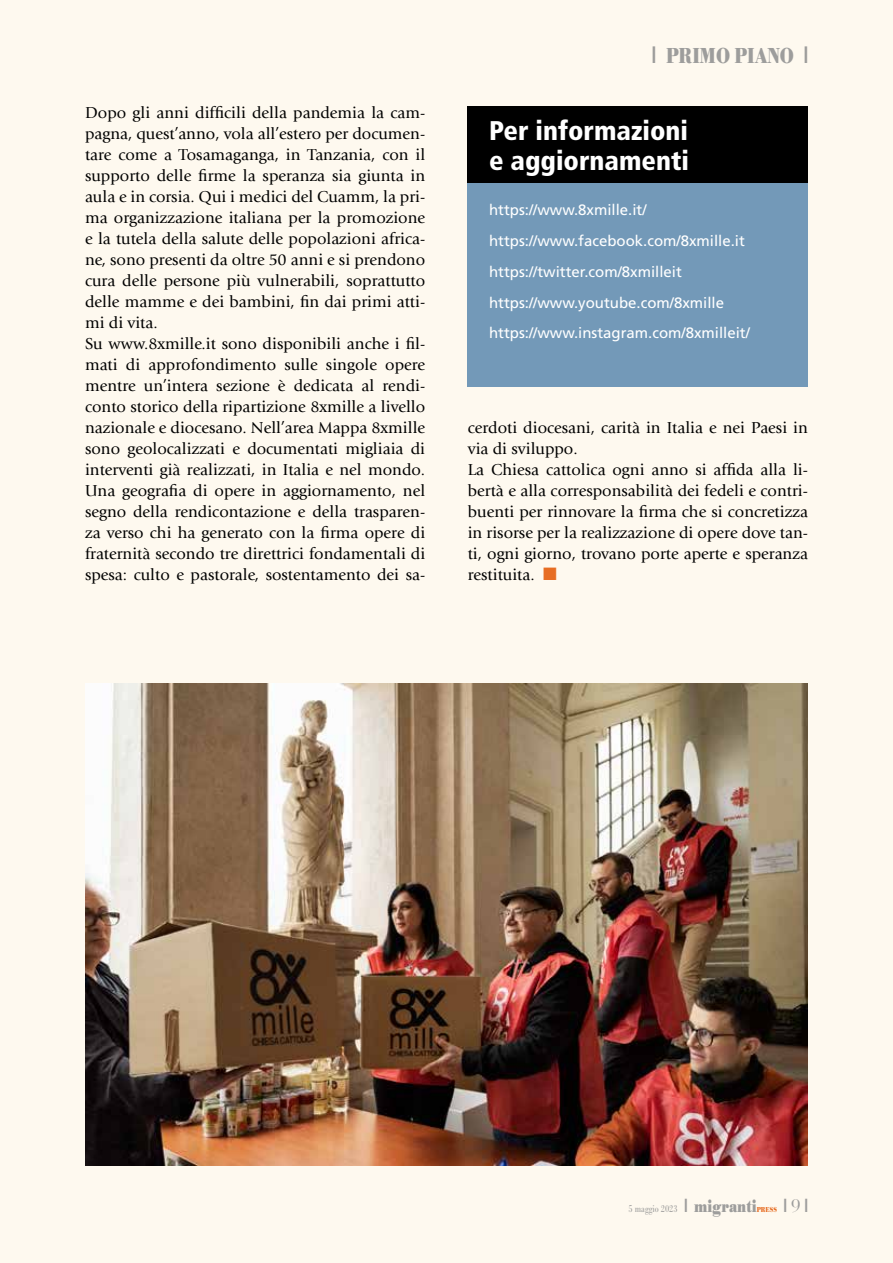
<style>
.page{position:relative;width:893px;height:1263px;background:#fef9ef}
.page>*{position:absolute;margin:0;border:0;box-sizing:border-box;transform-origin:0 0}
.t1{font:900 condensed 27px/30px "Frutiger LT Std";color:#fff}
.t2{font:700 22.5px "Bodoni URW";color:#9d9d9c;scale:.8 1}
.t3{font:18px "False Positive BRK";color:#9d9d9c}
.t4{font:16.5px/21px "Giovanni Std";color:#000}
.t5{font:15px/30.8px "Frutiger LT Std";color:#fff}
.t6{font:10.5px "Bodoni URW";color:#9d9d9c;scale:.8 1}
.t7{font:700 7.5px "Bodoni URW";letter-spacing:.005em;color:#e76d23;scale:.8 1}
.s1{font-family:"False Positive BRK";font-weight:400}
.s2{color:#e76d23}
.s3{font-family:"False Positive BRK";font-size:18px}
.s4{font-weight:700;font-size:18px}
.s5{font-family:"Bauer Bodoni Std"}
</style>
<div class="page">
<div style="left:468px;top:183px;width:340px;height:204px;background:#7399b8"></div>
<div style="left:468px;top:106px;width:340px;height:77px;background:#000"></div>
<img style="left:85px;top:683px;width:723px;height:482px">
<p class="t4" style="left:85px;top:102px;width:342px">Dopo gli anni difficili della pandemia la cam&shy;pagna, quest’anno, vola all’estero per documen&shy;tare come a Tosamaganga, in Tanzania, con il supporto delle firme la speranza sia giunta in aula e in corsia. Qui i medici del Cuamm, la pri&shy;ma organizzazione italiana per la promozione e la tutela della salute delle popolazioni africa&shy;ne, sono presenti da oltre 50 anni e si prendono cura delle persone più vulnerabili, soprattutto delle mamme e dei bambini, fin dai primi atti&shy;mi di vita.<br>Su www.8xmille.it sono disponibili anche i fil&shy;mati di approfondimento sulle singole opere mentre un’intera sezione è dedicata al rendi&shy;conto storico della ripartizione 8xmille a livello nazionale e diocesano. Nell’area Mappa 8xmille sono geolocalizzati e documentati migliaia di interventi già realizzati, in Italia e nel mondo.<br>Una geografia di opere in aggiornamento, nel segno della rendicontazione e della trasparen&shy;za verso chi ha generato con la firma opere di fraternità secondo tre direttrici fondamentali di spesa: culto e pastorale, sostentamento dei sa-</p>
<h2 class="t2" style="left:652px;top:43px;width:196px"><span class="s1">1</span> PRIMO PIANO <span class="s1">1</span></h2>
<h1 class="t1" style="left:489px;top:115px;width:202px">Per informazioni e aggiornamenti</h1>
<p class="t5" style="left:489px;top:195px;width:262px">https://www.8xmille.it/ https://www.facebook.com/8xmille.it https://twitter.com/8xmilleit https://www.youtube.com/8xmille https://www.instagram.com/8xmilleit/</p>
<p class="t4" style="left:468px;top:417px;width:342px">cerdoti diocesani, carità in Italia e nei Paesi in via di sviluppo.<br>La Chiesa cattolica ogni anno si affida alla li&shy;bertà e alla corresponsabilità dei fedeli e contri&shy;buenti per rinnovare la firma che si concretizza in risorse per la realizzazione di opere dove tan&shy;ti, ogni giorno, trovano porte aperte e speranza restituita. <span class="s2">■</span></p>
<p class="t6" style="left:628px;top:1203px;width:162px">5 maggio 2023 <span class="s3">1</span> <span class="s4">migranti</span></p>
<p class="t7" style="left:757px;top:1205px;width:27px">PRESS</p>
<p class="t3" style="left:784px;top:1196px;width:26px">1<span class="s5">9</span>1</p>
</div>
